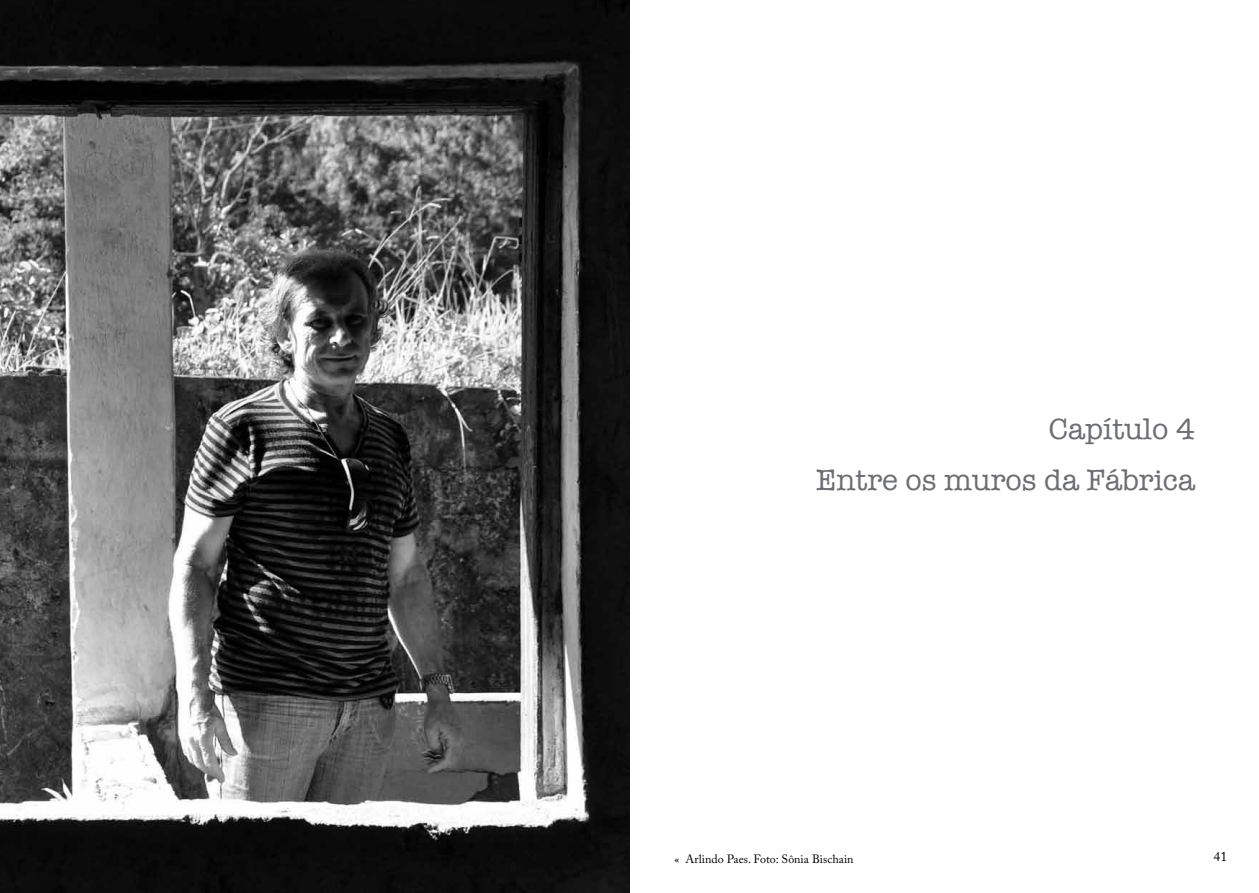
<style>
.page{position:relative;width:1259px;height:893px;background:#fff}
.page>*{position:absolute;margin:0;border:0;box-sizing:border-box;transform-origin:0 0}
.t1{font:30px/51px "American Typewriter";color:#6d6e71;text-align:right}
.t2{font:13.5px "Adobe Caslon Pro";color:#000}
.t3{font:12px "Adobe Caslon Pro";color:#000}
</style>
<div class="page">
<img style="left:0;top:0;width:629px;height:893px">
<h1 class="t1" style="left:816px;top:402px;width:380px">Capítulo 4<br>Entre os muros da Fábrica</h1>
<p class="t3" style="left:674px;top:852px;width:181px">« Arlindo Paes. Foto: Sônia Bischain</p>
<p class="t2" style="left:1213px;top:848px;width:15px">41</p>
</div>
